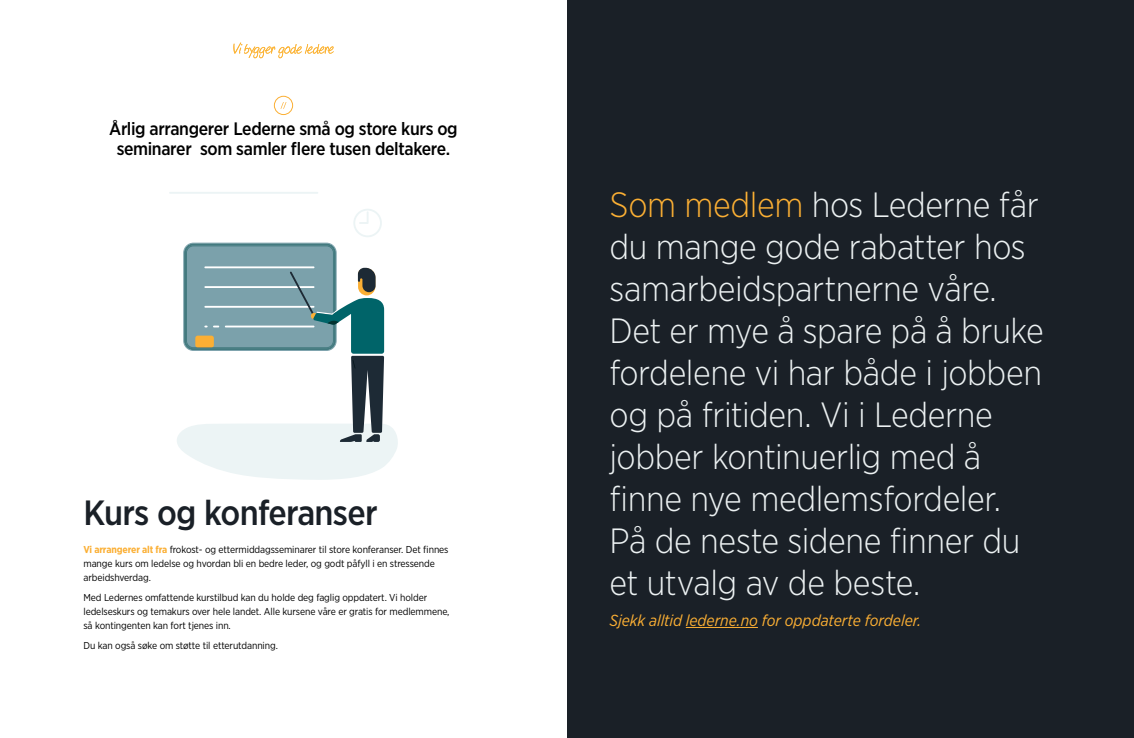
<style>
.page{position:relative;width:1134px;height:738px;background:#fff}
.page>*{position:absolute;margin:0;border:0;box-sizing:border-box;transform-origin:0 0}
.t1{font:300 35px/42px "Gotham Narrow";letter-spacing:-.01em;color:#ecf1f2}
.t2{font:500 35px "Gotham Narrow";letter-spacing:-.02em;color:#1a2027}
.t3{font:500 18px/20px "Gotham Narrow";letter-spacing:-.02em;color:#000;text-align:center}
.t4{font:italic 16px "Gotham Narrow";letter-spacing:-.005em;color:#fbaf34}
.t5{font:10px/14px "Gotham Narrow";letter-spacing:-.01em;color:#000}
.s1{font-weight:700;color:#fbaf34}
.s2{color:#fbaf34}
</style>
<div class="page">
<div style="left:567px;top:0;width:567px;height:737px;background:#1a2027"></div>
<hr style="left:686px;top:626px;width:72px;height:1px;background:#fbaf34">
<svg style="left:233px;top:43px;width:101px;height:15px"></svg>
<div style="left:274px;top:96px;width:19px;height:19px;border:1px solid #fbaf34;border-radius:50%"></div>
<svg style="left:280px;top:102px;width:6px;height:7px"></svg>
<hr style="left:169px;top:192px;width:149px;height:1px;background:#ecf4f5">
<svg style="left:177px;top:209px;width:221px;height:270px"></svg>
<h2 class="t3" style="left:109px;top:118px;width:350px">Årlig arrangerer Lederne små og store kurs og seminarer som samler flere tusen deltakere.</h2>
<h1 class="t2" style="left:83px;top:490px;width:296px">Kurs og konferanser</h1>
<p class="t5" style="left:83px;top:542px;width:367px"><span class="s1">Vi arrangerer alt fra</span> frokost- og ettermiddagsseminarer til store konferanser. Det finnes mange kurs om ledelse og hvordan bli en bedre leder, og godt påfyll i en stressende arbeidshverdag.</p>
<p class="t5" style="left:83px;top:590px;width:367px">Med Ledernes omfattende kurstilbud kan du holde deg faglig oppdatert. Vi holder ledelseskurs og temakurs over hele landet. Alle kursene våre er gratis for medlemmene, så kontingenten kan fort tjenes inn.</p>
<p class="t5" style="left:83px;top:637px;width:196px">Du kan også søke om støtte til etterutdanning.</p>
<p class="t1" style="left:609px;top:182px;width:436px"><span class="s2">Som medlem</span> hos Lederne får du mange gode rabatter hos samarbeidspartnerne våre.<br>Det er mye å spare på å bruke fordelene vi har både i jobben og på fritiden. Vi i Lederne jobber kontinuerlig med å finne nye medlemsfordeler.<br>På de neste sidene finner du et utvalg av de beste.</p>
<h3 class="t4" style="left:609px;top:609px;width:313px">Sjekk alltid lederne.no for oppdaterte fordeler.</h3>
</div>
